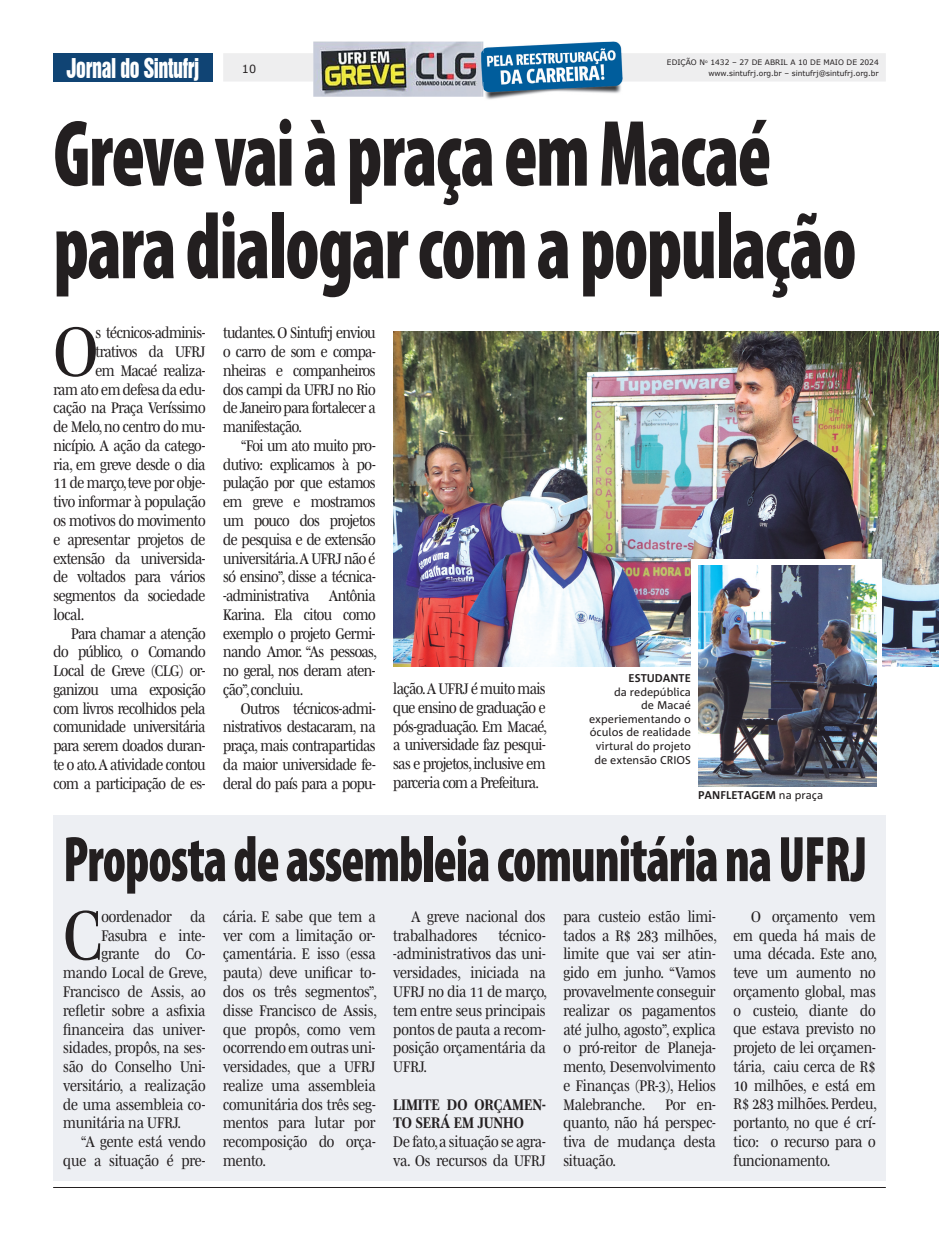
<style>
.page{position:relative;width:939px;height:1241px;background:#fff}
.page>*{position:absolute;margin:0;border:0;box-sizing:border-box;transform-origin:0 0}
.t1{font:900 condensed 95px/92.5px "Myriad Pro";letter-spacing:-.02em;color:#231f20;scale:.8 1}
.t2{font:71.12px "Mencken Std";color:#231f20;scale:.9 1}
.t3{font:900 condensed 65px "Myriad Pro";letter-spacing:-.02em;color:#231f20;scale:.8 1}
.t4{font:25px "Swiss 921 BT Regular A";letter-spacing:-.02em;color:#fff;scale:.8 1}
.t5{font:15.62px/18.8px "Mencken Std";letter-spacing:-.03em;color:#231f20;text-align:justify;scale:.9 1}
.t6{font:15.62px/18.8px "Mencken Std";letter-spacing:-.01em;color:#231f20;scale:.9 1}
.t7{font:700 15.62px/18.8px "Mencken Std";letter-spacing:-.01em;color:#231f20;scale:.9 1}
.t8{font:11.25px/13.5px "Corpid";color:#231f20;text-align:right}
.t9{font:700 11.25px "Corpid";color:#231f20}
.t10{font:11.25px "Verdana";color:#231f20}
.t11{font:7.5px "Verdana";color:#231f20}
.s1{font-weight:400}
</style>
<div class="page">
<hr style="left:53px;top:1186px;width:833px;height:1px;background:#231f20">
<div style="left:223px;top:53px;width:663px;height:28px;background:#eeeeef"></div>
<div style="left:53px;top:53px;width:160px;height:28px;background:#104474"></div>
<img style="left:393px;top:331px;width:546px;height:335px">
<div style="left:54px;top:815px;width:832px;height:365px;background:#edeff3"></div>
<div style="left:692px;top:559px;width:190px;height:112px;background:#fff"></div>
<img style="left:698px;top:566px;width:179px;height:220px">
<img style="left:313px;top:42px;width:168px;height:55px">
<img style="left:481px;top:41px;width:141px;height:59px">
<img style="left:483px;top:53px;width:139px;height:28px">
<h3 class="t4" style="left:67px;top:51px;width:167px">Jornal do Sintufrj</h3>
<p class="t10" style="left:242px;top:61px;width:16px">10</p>
<p class="t11" style="left:667px;top:57px;width:213px">EDIÇÃO N<sup>o</sup> 1432 – 27 DE ABRIL A 10 DE MAIO DE 2024</p>
<p class="t11" style="left:708px;top:68px;width:172px">www.sintufrj.org.br – sintufrj@sintufrj.org.br</p>
<h1 class="t1" style="left:54px;top:105px;width:1005px">Greve vai à praça em Macaé para dialogar com a população</h1>
<h2 class="t2" style="left:54px;top:311px;width:51px">O</h2>
<p class="t5" style="left:96px;top:323px;width:124px">s técnicos-adminis-</p>
<p class="t5" style="left:96px;top:342px;width:124px">trativos da UFRJ</p>
<p class="t5" style="left:96px;top:361px;width:124px">em Macaé realiza-</p>
<p class="t5" style="left:54px;top:379px;width:170px">ram ato em defesa da edu-</p>
<p class="t5" style="left:54px;top:398px;width:170px">cação na Praça Veríssimo</p>
<p class="t5" style="left:54px;top:417px;width:170px">de Melo, no centro do mu-</p>
<p class="t5" style="left:54px;top:436px;width:170px">nicípio. A ação da catego-</p>
<p class="t5" style="left:54px;top:454px;width:170px">ria, em greve desde o dia</p>
<p class="t5" style="left:54px;top:473px;width:170px">11 de março, teve por obje-</p>
<p class="t5" style="left:54px;top:492px;width:170px">tivo informar à população</p>
<p class="t5" style="left:54px;top:511px;width:170px">os motivos do movimento</p>
<p class="t5" style="left:54px;top:529px;width:170px">e apresentar projetos de</p>
<p class="t5" style="left:54px;top:548px;width:170px">extensão da universida-</p>
<p class="t5" style="left:54px;top:567px;width:170px">de voltados para vários</p>
<p class="t5" style="left:54px;top:586px;width:170px">segmentos da sociedade</p>
<p class="t5" style="left:54px;top:604px;width:36px">local.</p>
<p class="t5" style="left:71px;top:623px;width:151px">Para chamar a atenção</p>
<p class="t5" style="left:54px;top:642px;width:170px">do público, o Comando</p>
<p class="t5" style="left:54px;top:661px;width:170px">Local de Greve (CLG) or-</p>
<p class="t5" style="left:54px;top:679px;width:170px">ganizou uma exposição</p>
<p class="t5" style="left:54px;top:698px;width:170px">com livros recolhidos pela</p>
<p class="t5" style="left:54px;top:717px;width:170px">comunidade universitária</p>
<p class="t5" style="left:54px;top:736px;width:170px">para serem doados duran-</p>
<p class="t5" style="left:54px;top:754px;width:170px">te o ato. A atividade contou</p>
<p class="t5" style="left:54px;top:773px;width:170px">com a participação de es-</p>
<p class="t5" style="left:223px;top:323px;width:171px">tudantes. O Sintufrj enviou o carro de som e compa&shy;nheiras e companheiros dos campi da UFRJ no Rio de Janeiro para fortalecer a manifestação.</p>
<p class="t5" style="left:223px;top:436px;width:172px;text-indent:18px">“Foi um ato muito pro&shy;dutivo: explicamos à po&shy;pulação por que estamos em greve e mostramos um pouco dos projetos de pesquisa e de extensão universitária. A UFRJ não é só ensino”, disse a técnica--administrativa Antônia Karina. Ela citou como exemplo o projeto Germi&shy;nando Amor. “As pessoas, no geral, nos deram aten&shy;ção”, concluiu.</p>
<p class="t5" style="left:223px;top:698px;width:171px;text-indent:18px">Outros técnicos-admi&shy;nistrativos destacaram, na praça, mais contrapartidas da maior universidade fe&shy;deral do país para a popu-</p>
<p class="t5" style="left:393px;top:679px;width:172px">lação. A UFRJ é muito mais que ensino de graduação e pós-graduação. Em Macaé, a universidade faz pesqui&shy;sas e projetos, inclusive em parceria com a Prefeitura.</p>
<p class="t9" style="left:629px;top:672px;width:64px">ESTUDANTE</p>
<p class="t8" style="left:589px;top:685px;width:103px">da redepública<br>de Macaé experiementando o óculos de realidade virtural do projeto de extensão CRIOS</p>
<p class="t9" style="left:698px;top:788px;width:127px">PANFLETAGEM <span class="s1">na praça</span></p>
<h3 class="t3" style="left:63px;top:817px;width:1006px">Proposta de assembleia comunitária na UFRJ</h3>
<h2 class="t2" style="left:63px;top:894px;width:45px">C</h2>
<p class="t5" style="left:101px;top:906px;width:117px">oordenador da</p>
<p class="t5" style="left:101px;top:925px;width:117px">Fasubra e inte-</p>
<p class="t5" style="left:101px;top:944px;width:117px">grante do Co-</p>
<p class="t6" style="left:63px;top:963px;width:161px">mando Local de Greve,</p>
<p class="t6" style="left:63px;top:981px;width:160px">Francisco de Assis, ao</p>
<p class="t6" style="left:63px;top:1000px;width:160px">refletir sobre a asfixia</p>
<p class="t6" style="left:63px;top:1019px;width:160px">financeira das univer-</p>
<p class="t6" style="left:63px;top:1038px;width:160px">sidades, propôs, na ses-</p>
<p class="t6" style="left:63px;top:1056px;width:160px">são do Conselho Uni-</p>
<p class="t6" style="left:63px;top:1075px;width:160px">versitário, a realização</p>
<p class="t6" style="left:63px;top:1094px;width:160px">de uma assembleia co-</p>
<p class="t6" style="left:63px;top:1113px;width:133px">munitária na UFRJ.</p>
<p class="t6" style="left:81px;top:1131px;width:140px">“A gente está vendo</p>
<p class="t6" style="left:63px;top:1150px;width:160px">que a situação é pre-</p>
<p class="t5" style="left:223px;top:906px;width:172px">cária. E sabe que tem a ver com a limitação or&shy;çamentária. E isso (essa pauta) deve unificar to&shy;dos os três segmentos”, disse Francisco de Assis, que propôs, como vem ocorrendo em outras uni&shy;versidades, que a UFRJ realize uma assembleia comunitária dos três seg&shy;mentos para lutar por recomposição do orça&shy;mento.</p>
<p class="t6" style="left:393px;top:906px;width:171px;text-indent:18px">A greve nacional dos trabalhadores</p>
<p class="t5" style="left:393px;top:925px;width:172px;text-indent:105px">técnico--administrativos das uni&shy;versidades, iniciada na UFRJ no dia 11 de março, tem entre seus principais pontos de pauta a recom&shy;posição orçamentária da UFRJ.</p>
<p class="t7" style="left:393px;top:1094px;width:171px">LIMITE DO ORÇAMEN-<br>TO SERÁ EM JUNHO</p>
<p class="t6" style="left:393px;top:1131px;width:171px">De fato, a situação se agra&shy;va. Os recursos da UFRJ</p>
<p class="t5" style="left:563px;top:906px;width:172px">para custeio estão limi&shy;tados a R$ 283 milhões, limite que vai ser atin&shy;gido em junho. “Vamos provavelmente conseguir realizar os pagamentos até julho, agosto”, explica o pró-reitor de Planeja&shy;mento, Desenvolvimento e Finanças (PR-3), Helios Malebranche.</p>
<p class="t5" style="left:563px;top:1094px;width:171px;text-indent:102px">Por en&shy;quanto, não há perspec&shy;tiva de mudança desta situação.</p>
<p class="t5" style="left:733px;top:906px;width:161px;text-indent:18px">O orçamento vem em queda há mais de uma década. Este ano, teve um aumento no orçamento global, mas o custeio, diante do que estava previsto no projeto de lei orçamen&shy;tária, caiu cerca de R$ 10 milhões, e está em R$ 283 milhões. Perdeu, portanto, no que é crí&shy;tico: o recurso para o funcionamento.</p>
</div>
